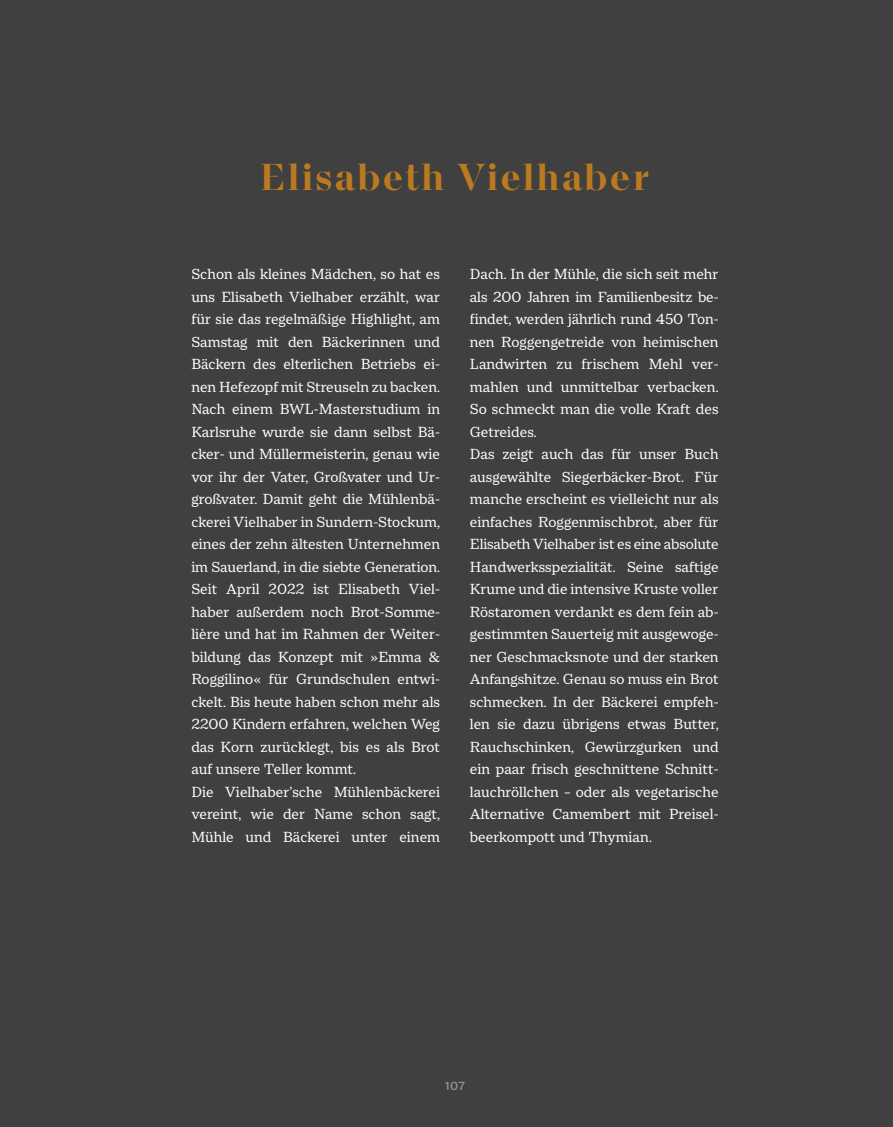
<style>
.page{position:relative;width:893px;height:1127px;background:#404040}
.page>*{position:absolute;margin:0;border:0;box-sizing:border-box;transform-origin:0 0}
.t1{font:700 40.5px "Macklin Display";letter-spacing:.06em;color:#bb7920}
.t2{font:15.75px/22.5px "Macklin Text";color:#fff}
.t3{font:500 12.75px "Macklin Sans";color:#969696}
</style>
<div class="page">
<h1 class="t1" style="left:260px;top:163px;width:391px">Elisabeth Vielhaber</h1>
<p class="t2" style="left:191px;top:264px;width:250px">Schon als kleines Mädchen, so hat es uns Elisabeth Vielhaber erzählt, war für sie das regelmäßige Highlight, am Samstag mit den Bäckerinnen und Bäckern des elterlichen Betriebs ei&shy;nen Hefezopf mit Streuseln zu backen.<br>Nach einem BWL-Masterstudium in Karlsruhe wurde sie dann selbst Bä&shy;cker- und Müllermeisterin, genau wie vor ihr der Vater, Großvater und Ur&shy;großvater. Damit geht die Mühlenbä&shy;ckerei Vielhaber in Sundern-Stockum, eines der zehn ältesten Unternehmen im Sauerland, in die siebte Generation.<br>Seit April 2022 ist Elisabeth Viel&shy;haber außerdem noch Brot-Somme&shy;lière und hat im Rahmen der Weiter&shy;bildung das Konzept mit »Emma &amp; Roggilino« für Grundschulen entwi&shy;ckelt. Bis heute haben schon mehr als 2200 Kindern erfahren, welchen Weg das Korn zurücklegt, bis es als Brot auf unsere Teller kommt.<br>Die Vielhaber’sche Mühlenbäckerei vereint, wie der Name schon sagt, Mühle und Bäckerei unter einem</p>
<p class="t2" style="left:470px;top:263px;width:250px">Dach. In der Mühle, die sich seit mehr als 200 Jahren im Familienbesitz be&shy;findet, werden jährlich rund 450 Ton&shy;nen Roggengetreide von heimischen Landwirten zu frischem Mehl ver&shy;mahlen und unmittelbar verbacken.<br>So schmeckt man die volle Kraft des Getreides.<br>Das zeigt auch das für unser Buch ausgewählte Siegerbäcker-Brot. Für manche erscheint es vielleicht nur als einfaches Roggenmischbrot, aber für Elisabeth Vielhaber ist es eine absolute Handwerksspezialität. Seine saftige Krume und die intensive Kruste voller Röstaromen verdankt es dem fein ab&shy;gestimmten Sauerteig mit ausgewoge&shy;ner Geschmacksnote und der starken Anfangshitze. Genau so muss ein Brot schmecken. In der Bäckerei empfeh&shy;len sie dazu übrigens etwas Butter, Rauchschinken, Gewürzgurken und ein paar frisch geschnittene Schnitt&shy;lauchröllchen – oder als vegetarische Alternative Camembert mit Preisel&shy;beerkompott und Thymian.</p>
<p class="t3" style="left:445px;top:1081px;width:22px">107</p>
</div>
